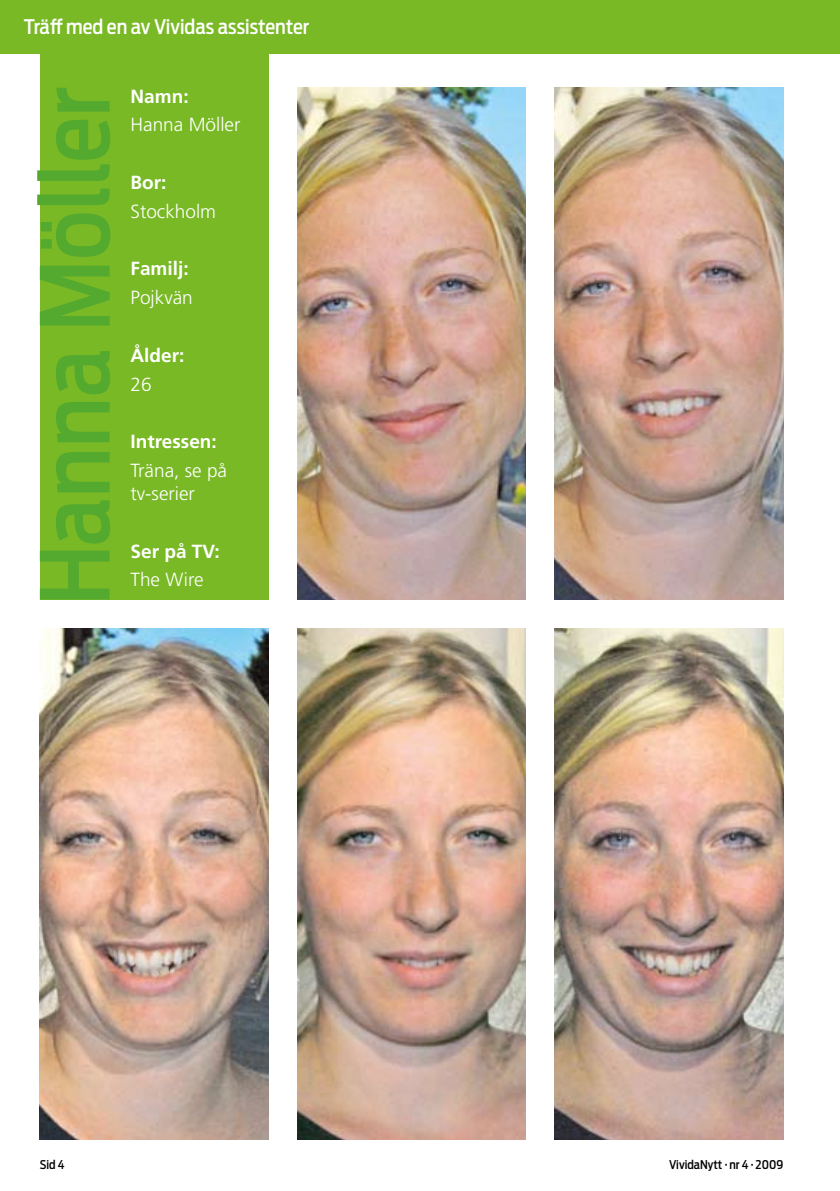
<style>
.page{position:relative;width:840px;height:1191px;background:#fff}
.page>*{position:absolute;margin:0;border:0;box-sizing:border-box;transform-origin:0 0}
.t1{font:500 94px "Antenna Cond";color:#54a92f}
.t2{font:500 20px "Antenna Cond";color:#fff}
.t3{font:300 19px/22.8px "Frutiger";color:#fff}
.t4{font:700 19px "Frutiger";color:#fff}
.t5{font:500 12px "Antenna Cond";color:#000}
</style>
<div class="page">
<div style="left:40px;top:50px;width:228px;height:549px;background:#79b925"></div>
<div style="left:0;top:0;width:839px;height:54px;background:#79b925"></div>
<img style="left:297px;top:88px;width:228px;height:511px">
<img style="left:554px;top:88px;width:228px;height:511px">
<img style="left:40px;top:628px;width:228px;height:512px">
<img style="left:297px;top:628px;width:228px;height:512px">
<img style="left:554px;top:628px;width:228px;height:512px">
<p class="t2" style="left:24px;top:15px;width:287px">Träff med en av Vividas assistenter</p>
<h1 class="t1" style="left:19px;top:607px;width:521px;rotate:-90deg">Hanna Möller</h1>
<p class="t4" style="left:130px;top:85px;width:60px">Namn:</p>
<p class="t3" style="left:130px;top:113px;width:111px">Hanna Möller</p>
<p class="t4" style="left:130px;top:171px;width:37px">Bor:</p>
<p class="t3" style="left:130px;top:200px;width:87px">Stockholm</p>
<p class="t4" style="left:130px;top:258px;width:60px">Familj:</p>
<p class="t3" style="left:130px;top:286px;width:64px">Pojkvän</p>
<p class="t4" style="left:130px;top:344px;width:55px">Ålder:</p>
<p class="t3" style="left:130px;top:373px;width:23px">26</p>
<p class="t4" style="left:130px;top:430px;width:88px">Intressen:</p>
<p class="t3" style="left:130px;top:459px;width:98px">Träna, se på tv-serier</p>
<p class="t4" style="left:130px;top:540px;width:91px">Ser på TV:</p>
<p class="t3" style="left:130px;top:568px;width:74px">The Wire</p>
<p class="t5" style="left:40px;top:1157px;width:26px">Sid 4</p>
<p class="t5" style="left:668px;top:1157px;width:115px">VividaNytt · nr 4 · 2009</p>
</div>
